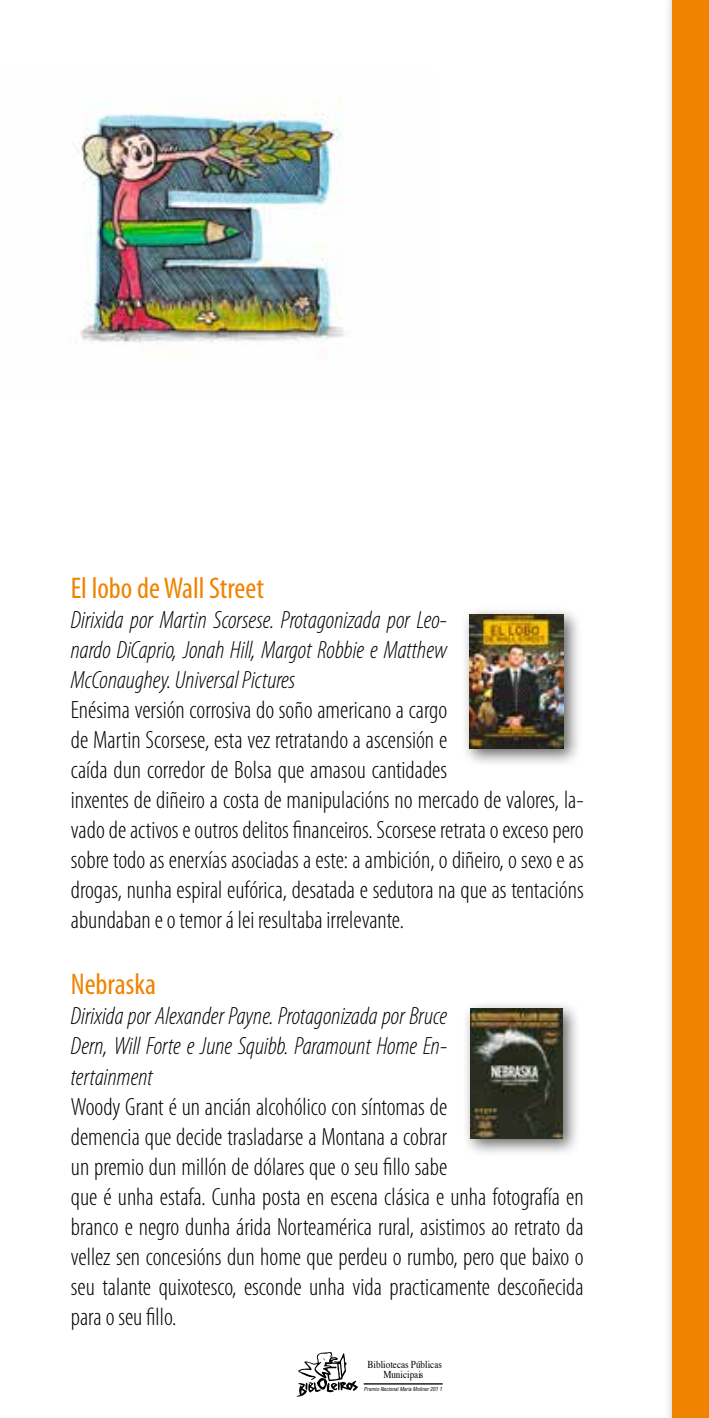
<style>
.page{position:relative;width:709px;height:1418px;background:#fff}
.page>*{position:absolute;margin:0;border:0;box-sizing:border-box;transform-origin:0 0}
.t1{font:condensed 30px "Myriad Pro";color:#f08300}
.t2{font:300 condensed 25px/30px "Myriad Pro";color:#000}
.t3{font:italic 300 condensed 25px/30px "Myriad Pro";color:#000;text-align:justify}
.t4{font:10.5px/10px "Times";color:#000;text-align:center;scale:.86 1}
.t5{font:italic condensed 5.25px "Helvetica";color:#000}
</style>
<div class="page">
<div style="left:663px;top:0;width:46px;height:1417px;background:#000;opacity:.6"></div>
<div style="left:672px;top:0;width:37px;height:1417px;background:#f08300"></div>
<hr style="left:364px;top:1383px;width:78px;height:1px;background:#000">
<svg style="left:297px;top:1352px;width:61px;height:44px"></svg>
<div style="left:461px;top:999px;width:120px;height:158px;background:#000;opacity:.6"></div>
<img style="left:470px;top:1008px;width:93px;height:130px">
<div style="left:460px;top:606px;width:122px;height:161px;background:#000;opacity:.6"></div>
<img style="left:469px;top:614px;width:94px;height:134px">
<img style="left:73px;top:100px;width:271px;height:245px">
<p class="t1" style="left:71px;top:570px;width:195px">El lobo de Wall Street</p>
<p class="t3" style="left:71px;top:605px;width:378px">Dirixida por Martin Scorsese. Protagonizada por Leo&shy;nardo DiCaprio, Jonah Hill, Margot Robbie e Matthew McConaughey. Universal Pictures</p>
<p class="t2" style="left:71px;top:695px;width:514px">Enésima versión corrosiva do soño americano a cargo<br>de Martin Scorsese, esta vez retratando a ascensión e<br>caída dun corredor de Bolsa que amasou cantidades<br>inxentes de diñeiro a costa de manipulacións no mercado de valores, la&shy;vado de activos e outros delitos financeiros. Scorsese retrata o exceso pero sobre todo as enerxías asociadas a este: a ambición, o diñeiro, o sexo e as drogas, nunha espiral eufórica, desatada e sedutora na que as tentacións abundaban e o temor á lei resultaba irrelevante.</p>
<p class="t1" style="left:71px;top:966px;width:87px">Nebraska</p>
<p class="t3" style="left:71px;top:1001px;width:378px">Dirixida por Alexander Payne. Protagonizada por Bruce Dern, Will Forte e June Squibb. Paramount Home En&shy;tertainment</p>
<p class="t2" style="left:71px;top:1091px;width:514px">Woody Grant é un ancián alcohólico con síntomas de<br>demencia que decide trasladarse a Montana a cobrar<br>un premio dun millón de dólares que o seu fillo sabe<br>que é unha estafa. Cunha posta en escena clásica e unha fotografía en branco e negro dunha árida Norteamérica rural, asistimos ao retrato da vellez sen concesións dun home que perdeu o rumbo, pero que baixo o seu talante quixotesco, esconde unha vida practicamente descoñecida para o seu fillo.</p>
<p class="t4" style="left:367px;top:1358px;width:88px">Bibliotecas Públicas<br>Municipais</p>
<p class="t5" style="left:364px;top:1385px;width:80px">Premio Nacional María Moliner 201 1</p>
</div>
